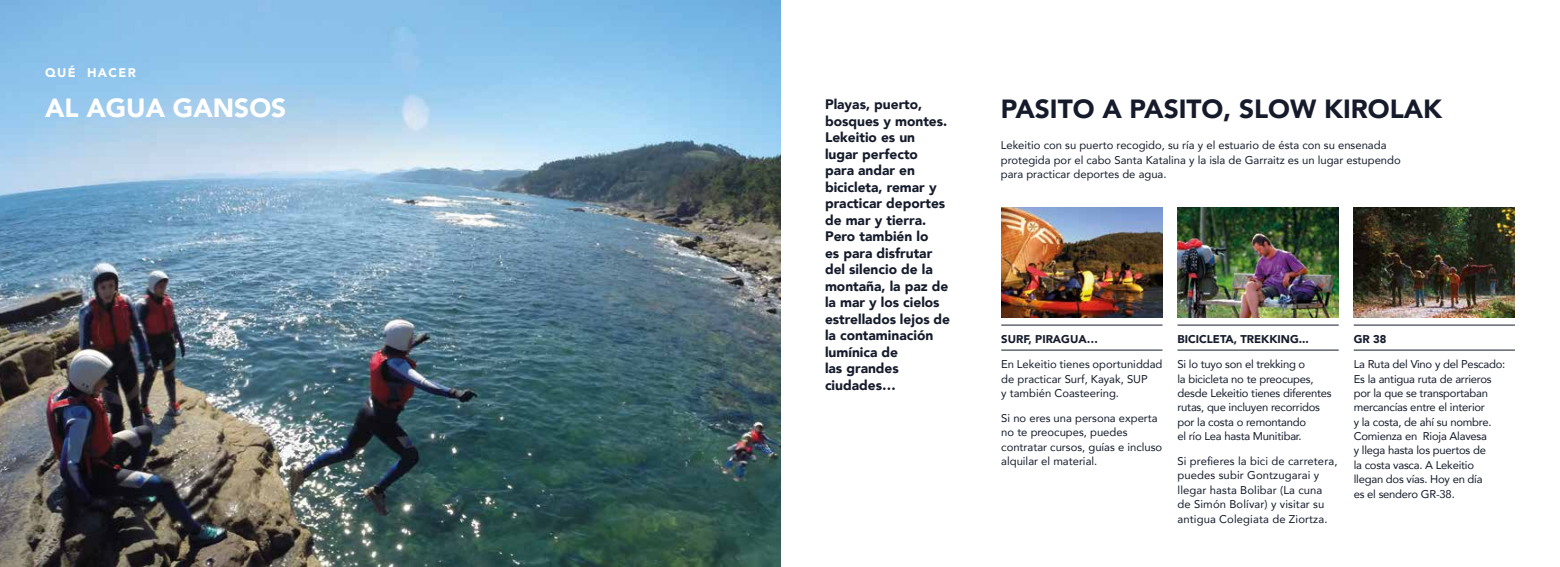
<style>
.page{position:relative;width:1560px;height:567px;background:#fff}
.page>*{position:absolute;margin:0;border:0;box-sizing:border-box;transform-origin:0 0}
.t1{font:900 26.25px "Avenir";color:#151b2b}
.t2{font:900 26.25px "Avenir";color:#fff}
.t3{font:900 13.75px/16.5px "Avenir";color:#151b2b}
.t4{font:900 12.5px "Avenir";letter-spacing:.11em;color:#fff}
.t5{font:11.25px/14.4px "Avenir";color:#151b2b}
.t6{font:11.25px/14.4px "Avenir";letter-spacing:-.02em;color:#151b2b}
.t7{font:900 11.25px "Avenir";color:#151b2b}
</style>
<div class="page">
<hr style="left:1001px;top:325px;width:161px;height:1px;background:#151b2b">
<hr style="left:1001px;top:350px;width:161px;height:1px;background:#151b2b">
<hr style="left:1177px;top:325px;width:161px;height:1px;background:#151b2b">
<hr style="left:1177px;top:350px;width:161px;height:1px;background:#151b2b">
<hr style="left:1353px;top:325px;width:161px;height:1px;background:#151b2b">
<hr style="left:1353px;top:350px;width:161px;height:1px;background:#151b2b">
<img style="left:1001px;top:207px;width:161px;height:110px">
<img style="left:1177px;top:207px;width:161px;height:110px">
<img style="left:1353px;top:207px;width:161px;height:110px">
<img style="left:0;top:0;width:780px;height:567px">
<p class="t4" style="left:45px;top:61px;width:92px">QUÉ HACER</p>
<h1 class="t2" style="left:45px;top:85px;width:243px">AL AGUA GANSOS</h1>
<p class="t3" style="left:825px;top:96px;width:124px">Playas, puerto, bosques y montes.</p>
<h1 class="t1" style="left:1000px;top:87px;width:443px">PASITO A PASITO, SLOW KIROLAK</h1>
<p class="t3" style="left:825px;top:129px;width:127px">Lekeitio es un lugar perfecto para andar en bicicleta, remar y practicar deportes de mar y tierra.<br>Pero también lo<br>es para disfrutar del silencio de la montaña, la paz de la mar y los cielos estrellados lejos de la contaminación lumínica de<br>las grandes ciudades…</p>
<p class="t5" style="left:1000px;top:138px;width:401px">Lekeitio con su puerto recogido, su ría y el estuario de ésta con su ensenada protegida por el cabo Santa Katalina y la isla de Garraitz es un lugar estupendo para practicar deportes de agua.</p>
<p class="t7" style="left:1001px;top:330px;width:98px">SURF, PIRAGUA…</p>
<p class="t5" style="left:1001px;top:357px;width:163px">En Lekeitio tienes oportuniddad de practicar Surf, Kayak, SUP<br>y también Coasteering.</p>
<p class="t5" style="left:1001px;top:410px;width:162px">Si no eres una persona experta no te preocupes, puedes contratar cursos, guías e incluso alquilar el material.</p>
<p class="t7" style="left:1177px;top:330px;width:133px">BICICLETA, TREKKING...</p>
<p class="t6" style="left:1177px;top:357px;width:156px">Si lo tuyo son el trekking o<br>la bicicleta no te preocupes, desde Lekeitio tienes diferentes rutas, que incluyen recorridos por la costa o remontando<br>el río Lea hasta Munitibar.</p>
<p class="t5" style="left:1177px;top:454px;width:161px">Si prefieres la bici de carretera, puedes subir Gontzugarai y llegar hasta Bolibar (La cuna de Simón Bolívar) y visitar su antigua Colegiata de Ziortza.</p>
<p class="t7" style="left:1353px;top:330px;width:34px">GR 38</p>
<p class="t6" style="left:1353px;top:357px;width:153px">La Ruta del Vino y del Pescado:<br>Es la antigua ruta de arrieros por la que se transportaban mercancías entre el interior<br>y la costa, de ahí su nombre.<br>Comienza en Rioja Alavesa<br>y llega hasta los puertos de<br>la costa vasca. A Lekeitio llegan dos vías. Hoy en día<br>es el sendero GR-38.</p>
</div>
